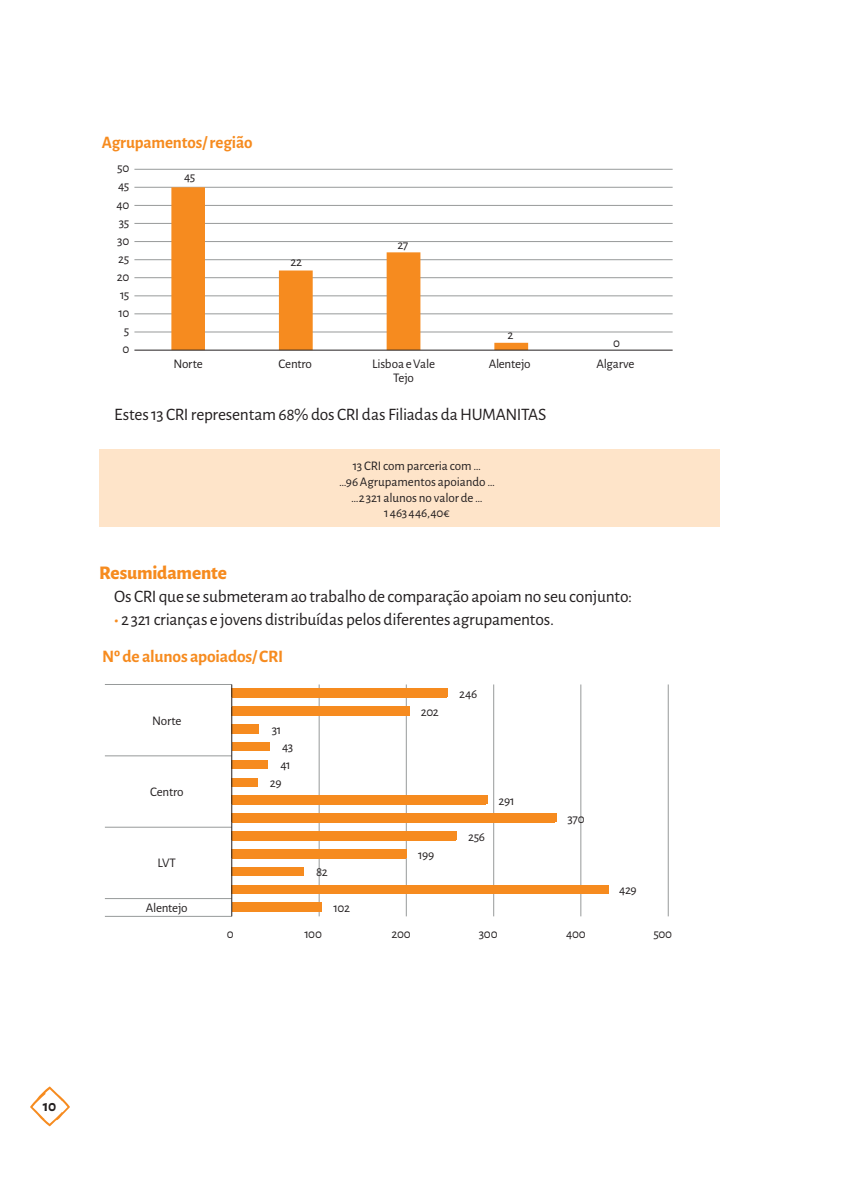
<style>
.page{position:relative;width:844px;height:1191px;background:#fff}
.page>*{position:absolute;margin:0;border:0;box-sizing:border-box;transform-origin:0 0}
.t1{font:800 19.25px "Alegreya Sans";letter-spacing:-.01em;color:#f68b1f}
.t2{font:17.5px "Alegreya Sans";letter-spacing:-.015em;color:#231f20}
.t3{font:700 17.5px "Alegreya Sans";letter-spacing:-.005em;color:#f68b1f}
.t4{font:700 15.75px "Alegreya Sans";color:#231f20}
.t5{font:13.12px/15.8px "Alegreya Sans";letter-spacing:-.015em;color:#231f20;text-align:center}
.s1{font-weight:700;font-size:16.62px;color:#f68b1f}
</style>
<div class="page">
<hr style="left:134px;top:169px;width:538px;height:1px;background:#979a9a">
<hr style="left:134px;top:187px;width:538px;height:1px;background:#979a9a">
<hr style="left:134px;top:205px;width:538px;height:1px;background:#979a9a">
<hr style="left:134px;top:223px;width:538px;height:1px;background:#979a9a">
<hr style="left:134px;top:241px;width:538px;height:1px;background:#979a9a">
<hr style="left:134px;top:259px;width:538px;height:1px;background:#979a9a">
<hr style="left:134px;top:277px;width:538px;height:1px;background:#979a9a">
<hr style="left:134px;top:295px;width:538px;height:1px;background:#979a9a">
<hr style="left:134px;top:313px;width:538px;height:1px;background:#979a9a">
<hr style="left:134px;top:332px;width:538px;height:1px;background:#979a9a">
<svg style="left:171px;top:187px;width:357px;height:163px"></svg>
<hr style="left:134px;top:350px;width:538px;height:1px;background:#231f20">
<div style="left:99px;top:450px;width:620px;height:77px;background:#fee4c9"></div>
<hr style="left:667px;top:684px;width:1px;height:232px;background:#979a9a">
<hr style="left:580px;top:684px;width:1px;height:232px;background:#979a9a">
<hr style="left:493px;top:684px;width:1px;height:232px;background:#979a9a">
<hr style="left:406px;top:684px;width:1px;height:232px;background:#979a9a">
<hr style="left:319px;top:684px;width:1px;height:232px;background:#979a9a">
<div style="left:232px;top:885px;width:374px;height:9px;background:#f68b1f"></div>
<div style="left:232px;top:796px;width:253px;height:9px;background:#f68b1f"></div>
<div style="left:232px;top:778px;width:25px;height:9px;background:#f68b1f"></div>
<hr style="left:105px;top:684px;width:127px;height:1px;background:#979a9a">
<hr style="left:105px;top:755px;width:127px;height:1px;background:#979a9a">
<hr style="left:105px;top:827px;width:127px;height:1px;background:#979a9a">
<hr style="left:105px;top:898px;width:127px;height:1px;background:#979a9a">
<hr style="left:105px;top:916px;width:127px;height:1px;background:#979a9a">
<div style="left:232px;top:902px;width:89px;height:9px;background:#f68b1f"></div>
<div style="left:232px;top:885px;width:377px;height:8px;background:#f68b1f"></div>
<div style="left:232px;top:867px;width:72px;height:9px;background:#f68b1f"></div>
<div style="left:232px;top:849px;width:174px;height:9px;background:#f68b1f"></div>
<div style="left:232px;top:831px;width:225px;height:9px;background:#f68b1f"></div>
<div style="left:232px;top:813px;width:325px;height:9px;background:#f68b1f"></div>
<div style="left:232px;top:795px;width:255px;height:9px;background:#f68b1f"></div>
<div style="left:232px;top:777px;width:25px;height:9px;background:#f68b1f"></div>
<div style="left:232px;top:760px;width:36px;height:9px;background:#f68b1f"></div>
<div style="left:232px;top:742px;width:37px;height:9px;background:#f68b1f"></div>
<div style="left:232px;top:724px;width:27px;height:9px;background:#f68b1f"></div>
<div style="left:232px;top:706px;width:177px;height:9px;background:#f68b1f"></div>
<div style="left:232px;top:688px;width:216px;height:9px;background:#f68b1f"></div>
<hr style="left:231px;top:684px;width:1px;height:232px;background:#231f20">
<svg style="left:30px;top:1086px;width:40px;height:40px"></svg>
<h2 class="t3" style="left:102px;top:130px;width:152px">Agrupamentos/ região</h2>
<p class="t5" style="left:117px;top:160px;width:14px">50</p>
<p class="t5" style="left:118px;top:178px;width:13px">45</p>
<p class="t5" style="left:116px;top:196px;width:14px">40</p>
<p class="t5" style="left:119px;top:214px;width:12px">35</p>
<p class="t5" style="left:117px;top:232px;width:14px">30</p>
<p class="t5" style="left:118px;top:250px;width:13px">25</p>
<p class="t5" style="left:117px;top:268px;width:14px">20</p>
<p class="t5" style="left:120px;top:286px;width:11px">15</p>
<p class="t5" style="left:118px;top:304px;width:12px">10</p>
<p class="t5" style="left:124px;top:322px;width:7px">5</p>
<p class="t5" style="left:122px;top:340px;width:8px">0</p>
<p class="t5" style="left:184px;top:169px;width:13px">45</p>
<p class="t5" style="left:290px;top:254px;width:13px">22</p>
<p class="t5" style="left:397px;top:236px;width:13px">27</p>
<p class="t5" style="left:507px;top:327px;width:7px">2</p>
<p class="t5" style="left:613px;top:334px;width:8px">0</p>
<p class="t5" style="left:173px;top:355px;width:31px">Norte</p>
<p class="t5" style="left:278px;top:355px;width:35px">Centro</p>
<p class="t5" style="left:372px;top:356px;width:64px;line-height:13.7px">Lisboa e Vale<br>Tejo</p>
<p class="t5" style="left:488px;top:355px;width:43px">Alentejo</p>
<p class="t5" style="left:596px;top:355px;width:39px">Algarve</p>
<h2 class="t2" style="left:114px;top:402px;width:434px">Estes 13 CRI representam 68% dos CRI das Filiadas da HUMANITAS</h2>
<p class="t5" style="left:339px;top:457px;width:157px">13 CRI com parceria com …<br>…96 Agrupamentos apoiando … …2321 alunos no valor de …<br>1 463446,40€</p>
<h1 class="t1" style="left:99px;top:558px;width:129px">Resumidamente</h1>
<h2 class="t2" style="left:114px;top:584px;width:519px">Os CRI que se submeteram ao trabalho de comparação apoiam no seu conjunto:</h2>
<h2 class="t2" style="left:114px;top:607px;width:441px"><span class="s1">•</span> 2 321 crianças e jovens distribuídas pelos diferentes agrupamentos.</h2>
<h2 class="t3" style="left:102px;top:643px;width:183px">Nº de alunos apoiados/ CRI</h2>
<p class="t5" style="left:152px;top:712px;width:31px">Norte</p>
<p class="t5" style="left:150px;top:783px;width:35px">Centro</p>
<p class="t5" style="left:271px;top:721px;width:11px">31</p>
<p class="t5" style="left:282px;top:738px;width:13px">43</p>
<p class="t5" style="left:280px;top:756px;width:12px">41</p>
<p class="t5" style="left:270px;top:774px;width:13px">29</p>
<p class="t5" style="left:158px;top:854px;width:20px">LVT</p>
<p class="t5" style="left:146px;top:899px;width:43px">Alentejo</p>
<p class="t5" style="left:316px;top:863px;width:13px">82</p>
<p class="t5" style="left:333px;top:899px;width:18px">102</p>
<p class="t5" style="left:421px;top:703px;width:19px">202</p>
<p class="t5" style="left:459px;top:685px;width:20px">246</p>
<p class="t5" style="left:418px;top:845px;width:17px">199</p>
<p class="t5" style="left:468px;top:828px;width:19px">256</p>
<p class="t5" style="left:498px;top:792px;width:18px">291</p>
<p class="t5" style="left:567px;top:810px;width:19px">370</p>
<p class="t5" style="left:619px;top:881px;width:19px">429</p>
<p class="t5" style="left:227px;top:925px;width:8px">0</p>
<p class="t5" style="left:304px;top:925px;width:19px">100</p>
<p class="t5" style="left:391px;top:925px;width:21px">200</p>
<p class="t5" style="left:478px;top:925px;width:20px">300</p>
<p class="t5" style="left:566px;top:925px;width:21px">400</p>
<p class="t5" style="left:653px;top:925px;width:20px">500</p>
<p class="t4" style="left:43px;top:1094px;width:15px">10</p>
</div>
